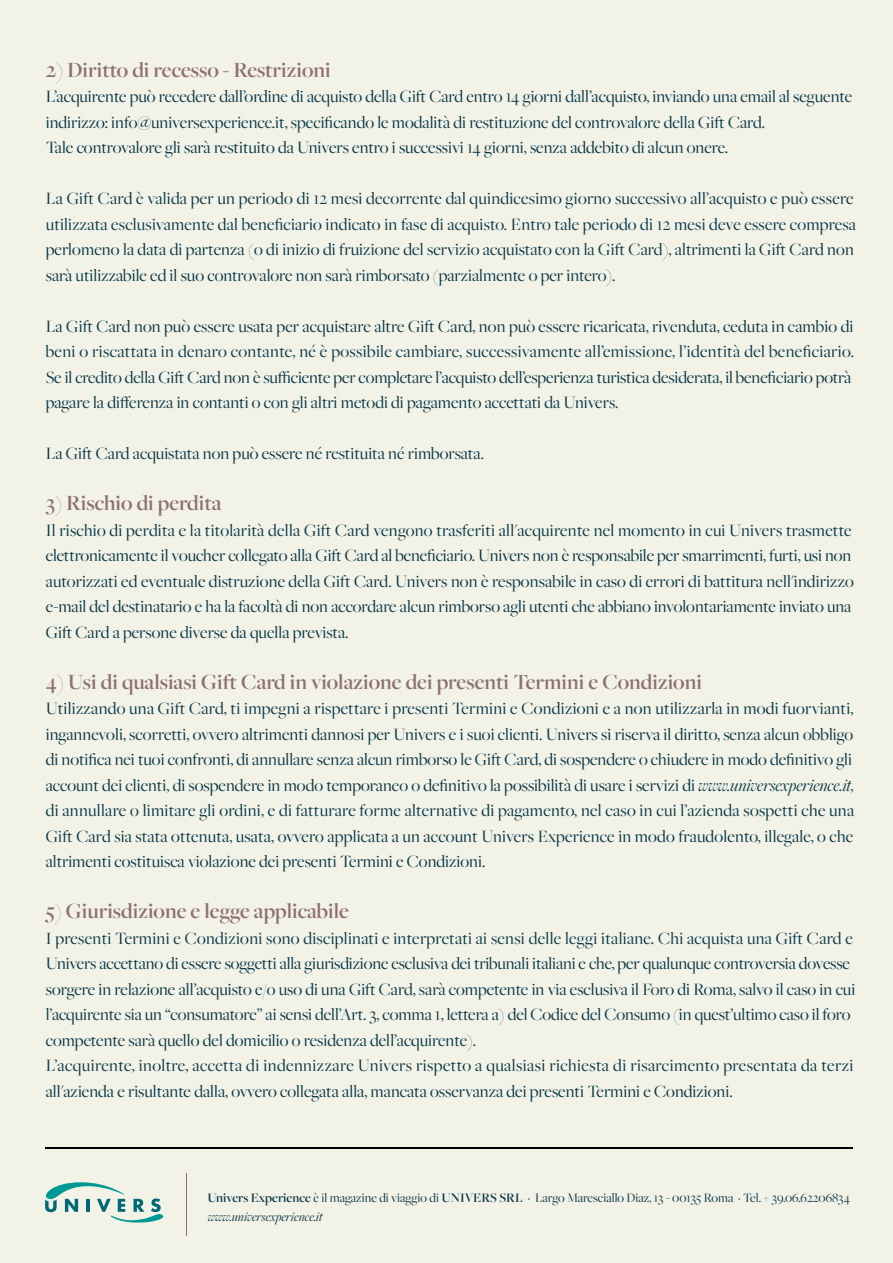
<style>
.page{position:relative;width:893px;height:1263px;background:#f2f2e6}
.page>*{position:absolute;margin:0;border:0;box-sizing:border-box;transform-origin:0 0}
.t1{font:600 22.5px "Freight Big Pro";color:#8e706e}
.t2{font:18px/25.5px "Freight Big Pro";color:#09384a}
.t3{font:13.5px/19px "Freight Big Pro";color:#09384a}
.s1{font-style:italic}
.s2{font-weight:600}
</style>
<div class="page">
<hr style="left:45px;top:1147px;width:808px;height:1px;background:#000">
<svg style="left:45px;top:1182px;width:119px;height:41px"></svg>
<hr style="left:186px;top:1173px;width:1px;height:63px;background:#8e706e">
<p class="t1" style="left:46px;top:61px;width:287px">2) Diritto di recesso - Restrizioni</p>
<p class="t2" style="left:46px;top:84px;width:808px">L’acquirente può recedere dall’ordine di acquisto della Gift Card entro 14 giorni dall’acquisto, inviando una email al seguente indirizzo: info@universexperience.it, specificando le modalità di restituzione del controvalore della Gift Card.<br>Tale controvalore gli sarà restituito da Univers entro i successivi 14 giorni, senza addebito di alcun onere.</p>
<p class="t2" style="left:46px;top:186px;width:812px">La Gift Card è valida per un periodo di 12 mesi decorrente dal quindicesimo giorno successivo all’acquisto e può essere utilizzata esclusivamente dal beneficiario indicato in fase di acquisto. Entro tale periodo di 12 mesi deve essere compresa perlomeno la data di partenza (o di inizio di fruizione del servizio acquistato con la Gift Card), altrimenti la Gift Card non sarà utilizzabile ed il suo controvalore non sarà rimborsato (parzialmente o per intero).</p>
<p class="t2" style="left:46px;top:314px;width:810px">La Gift Card non può essere usata per acquistare altre Gift Card, non può essere ricaricata, rivenduta, ceduta in cambio di beni o riscattata in denaro contante, né è possibile cambiare, successivamente all’emissione, l’identità del beneficiario.<br>Se il credito della Gift Card non è sufficiente per completare l’acquisto dell’esperienza turistica desiderata, il beneficiario potrà pagare la differenza in contanti o con gli altri metodi di pagamento accettati da Univers.</p>
<p class="t2" style="left:46px;top:441px;width:440px">La Gift Card acquistata non può essere né restituita né rimborsata.</p>
<p class="t1" style="left:46px;top:495px;width:177px">3) Rischio di perdita</p>
<p class="t2" style="left:46px;top:518px;width:810px">Il rischio di perdita e la titolarità della Gift Card vengono trasferiti all'acquirente nel momento in cui Univers trasmette elettronicamente il voucher collegato alla Gift Card al beneficiario. Univers non è responsabile per smarrimenti, furti, usi non autorizzati ed eventuale distruzione della Gift Card. Univers non è responsabile in caso di errori di battitura nell'indirizzo e-mail del destinatario e ha la facoltà di non accordare alcun rimborso agli utenti che abbiano involontariamente inviato una Gift Card a persone diverse da quella prevista.</p>
<p class="t1" style="left:46px;top:673px;width:658px">4) Usi di qualsiasi Gift Card in violazione dei presenti Termini e Condizioni</p>
<p class="t2" style="left:46px;top:696px;width:810px">Utilizzando una Gift Card, ti impegni a rispettare i presenti Termini e Condizioni e a non utilizzarla in modi fuorvianti, ingannevoli, scorretti, ovvero altrimenti dannosi per Univers e i suoi clienti. Univers si riserva il diritto, senza alcun obbligo di notifica nei tuoi confronti, di annullare senza alcun rimborso le Gift Card, di sospendere o chiudere in modo definitivo gli account dei clienti, di sospendere in modo temporaneo o definitivo la possibilità di usare i servizi di <span class="s1">www.universexperience.it, </span>di annullare o limitare gli ordini, e di fatturare forme alternative di pagamento, nel caso in cui l’azienda sospetti che una Gift Card sia stata ottenuta, usata, ovvero applicata a un account Univers Experience in modo fraudolento, illegale, o che altrimenti costituisca violazione dei presenti Termini e Condizioni.</p>
<p class="t1" style="left:46px;top:903px;width:305px">5) Giurisdizione e legge applicabile</p>
<p class="t2" style="left:46px;top:926px;width:811px">I presenti Termini e Condizioni sono disciplinati e interpretati ai sensi delle leggi italiane. Chi acquista una Gift Card e Univers accettano di essere soggetti alla giurisdizione esclusiva dei tribunali italiani e che, per qualunque controversia dovesse sorgere in relazione all’acquisto e/o uso di una Gift Card, sarà competente in via esclusiva il Foro di Roma, salvo il caso in cui l’acquirente sia un “consumatore” ai sensi dell’Art. 3, comma 1, lettera a) del Codice del Consumo (in quest’ultimo caso il foro competente sarà quello del domicilio o residenza dell’acquirente).<br>L’acquirente, inoltre, accetta di indennizzare Univers rispetto a qualsiasi richiesta di risarcimento presentata da terzi all'azienda e risultante dalla, ovvero collegata alla, mancata osservanza dei presenti Termini e Condizioni.</p>
<p class="t3" style="left:207px;top:1188px;width:644px"><span class="s2">Univers Experience</span> è il magazine di viaggio di <span class="s2">UNIVERS SRL</span> · Largo Maresciallo Diaz, 13 - 00135 Roma · Tel. + 39.06.62206834 <span class="s1">www.universexperience.it</span></p>
</div>
